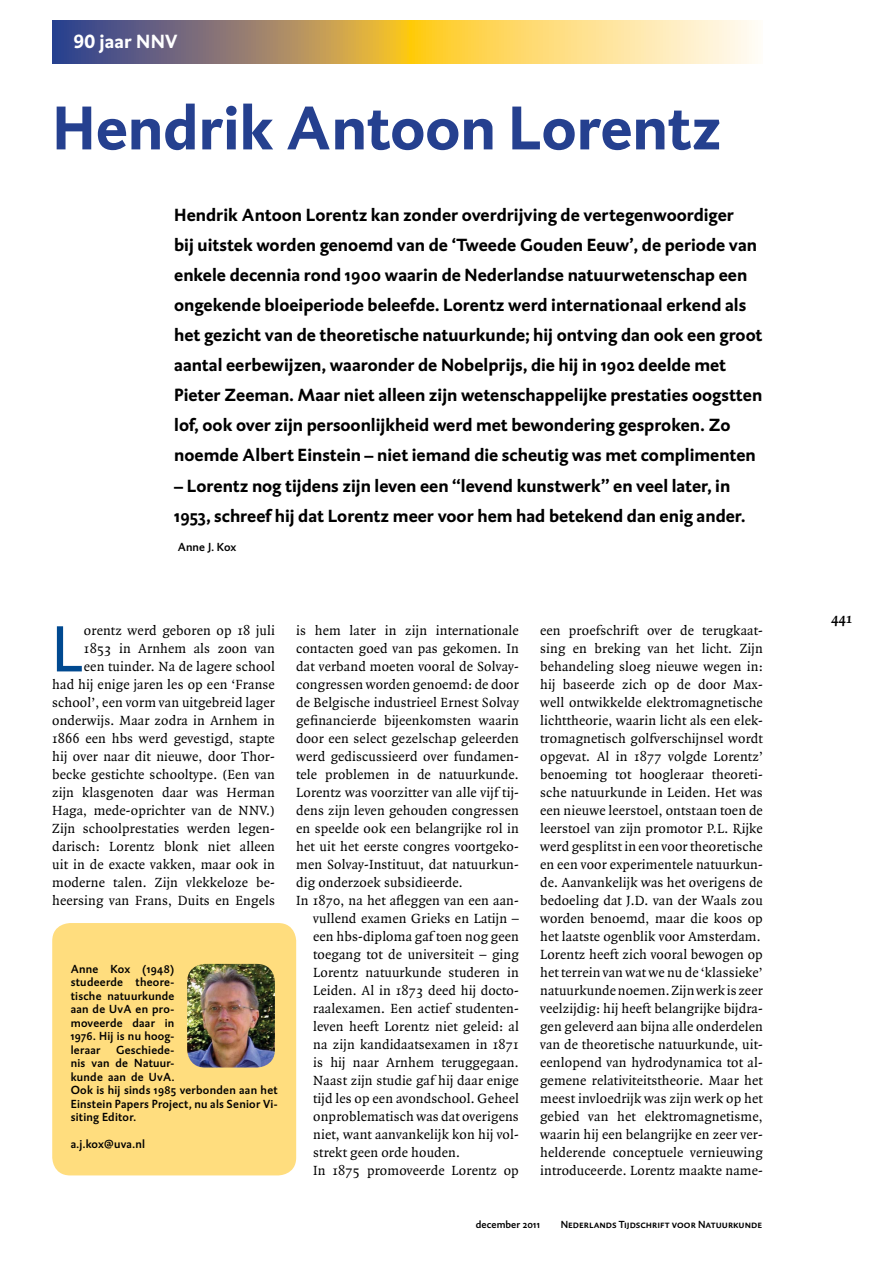
<style>
.page{position:relative;width:882px;height:1263px;background:#fff}
.page>*{position:absolute;margin:0;border:0;box-sizing:border-box;transform-origin:0 0}
.t1{font:66.6px "DTL Caspari ST";color:#004990}
.t2{font:700 63px "DTL Caspari ST";letter-spacing:-.005em;color:#25408f}
.t3{font:700 19.5px "DTL Caspari T";letter-spacing:.01em;color:#fff}
.t4{font:700 18px/30px "DTL Caspari ST";color:#000}
.t5{font:italic 700 15px "Quadraat";color:#000}
.t6{font:14.25px/18px "Quadraat";letter-spacing:.01em;color:#000;text-align:right}
.t7{font:500 12px/13.5px "DTL Caspari ST";letter-spacing:.02em;color:#000;text-align:justify}
.t8{font:500 10.5px "DTL Caspari T Caps";letter-spacing:.005em;color:#000}
.t9{font:500 10.5px "DTL Caspari ST";letter-spacing:.015em;color:#000}
</style>
<div class="page">
<svg style="left:52px;top:21px;width:703px;height:43px;background:#c6ae7a"></svg>
<div style="left:52px;top:923px;width:244px;height:252px;background:#ffdd7e;border-radius:18px"></div>
<img style="left:187px;top:964px;width:88px;height:103px">
<h3 class="t3" style="left:73px;top:28px;width:105px">90 jaar NNV</h3>
<h2 class="t2" style="left:52px;top:86px;width:670px">Hendrik Antoon Lorentz</h2>
<p class="t4" style="left:174px;top:200px;width:589px">Hendrik Antoon Lorentz kan zonder overdrijving de vertegenwoordiger<br>bij uitstek worden genoemd van de ‘Tweede Gouden Eeuw’, de periode van enkele decennia rond 1900 waarin de Nederlandse natuurwetenschap een ongekende bloeiperiode beleefde. Lorentz werd internationaal erkend als het gezicht van de theoretische natuurkunde; hij ontving dan ook een groot aantal eerbewijzen, waaronder de Nobelprijs, die hij in 1902 deelde met Pieter Zeeman. Maar niet alleen zijn wetenschappelijke prestaties oogstten lof, ook over zijn persoonlijkheid werd met bewondering gesproken. Zo noemde Albert Einstein – niet iemand die scheutig was met complimenten</p>
<p class="t4" style="left:174px;top:470px;width:572px">– Lorentz nog tijdens zijn leven een “levend kunstwerk” en veel later, in<br>1953, schreef hij dat Lorentz meer voor hem had betekend dan enig ander.</p>
<p class="t7" style="left:178px;top:540px;width:60px">Anne J. Kox</p>
<p class="t6" style="left:52px;top:622px;width:224px">orentz werd geboren op 18 juli<br>1853 in Arnhem als zoon van<br>een tuinder. Na de lagere school<br>had hij enige jaren les op een ‘Franse school’, een vorm van uitgebreid lager onderwijs. Maar zodra in Arnhem in 1866 een hbs werd gevestigd, stapte hij over naar dit nieuwe, door Thor&shy;becke gestichte schooltype. (Een van zijn klasgenoten daar was Herman Haga, mede-oprichter van de NNV.)<br>Zijn schoolprestaties werden legen&shy;darisch: Lorentz blonk niet alleen uit in de exacte vakken, maar ook in moderne talen. Zijn vlekkeloze be&shy;heersing van Frans, Duits en Engels</p>
<p class="t6" style="left:296px;top:622px;width:224px">is hem later in zijn internationale</p>
<h1 class="t1" style="left:52px;top:607px;width:33px">L</h1>
<p class="t6" style="left:296px;top:640px;width:224px">contacten goed van pas gekomen. In</p>
<p class="t6" style="left:296px;top:658px;width:224px">dat verband moeten vooral de Solvay-</p>
<p class="t6" style="left:296px;top:676px;width:224px">congressen worden genoemd: de door</p>
<p class="t6" style="left:296px;top:694px;width:224px">de Belgische industrieel Ernest Solvay</p>
<p class="t6" style="left:296px;top:712px;width:224px">gefinancierde bijeenkomsten waarin</p>
<p class="t6" style="left:296px;top:730px;width:224px">door een select gezelschap geleerden</p>
<p class="t6" style="left:296px;top:748px;width:224px">werd gediscussieerd over fundamen-</p>
<p class="t6" style="left:296px;top:766px;width:224px">tele problemen in de natuurkunde.</p>
<p class="t6" style="left:296px;top:784px;width:224px">Lorentz was voorzitter van alle vijf tij-</p>
<p class="t6" style="left:296px;top:802px;width:224px">dens zijn leven gehouden congressen</p>
<p class="t6" style="left:296px;top:820px;width:224px">en speelde ook een belangrijke rol in</p>
<p class="t6" style="left:296px;top:838px;width:224px">het uit het eerste congres voortgeko-</p>
<p class="t6" style="left:296px;top:856px;width:224px">men Solvay-Instituut, dat natuurkun-</p>
<p class="t6" style="left:296px;top:874px;width:168px">dig onderzoek subsidieerde.</p>
<p class="t6" style="left:296px;top:892px;width:224px">In 1870, na het afleggen van een aan-</p>
<p class="t6" style="left:313px;top:910px;width:207px">vullend examen Grieks en Latijn –</p>
<p class="t6" style="left:313px;top:928px;width:207px">een hbs-diploma gaf toen nog geen</p>
<p class="t6" style="left:313px;top:946px;width:207px">toegang tot de universiteit – ging</p>
<p class="t6" style="left:313px;top:964px;width:207px">Lorentz natuurkunde studeren in</p>
<p class="t6" style="left:313px;top:982px;width:207px">Leiden. Al in 1873 deed hij docto-</p>
<p class="t6" style="left:313px;top:1000px;width:207px">raalexamen. Een actief studenten-</p>
<p class="t6" style="left:313px;top:1018px;width:207px">leven heeft Lorentz niet geleid: al</p>
<p class="t6" style="left:313px;top:1036px;width:207px">na zijn kandidaatsexamen in 1871</p>
<p class="t6" style="left:313px;top:1054px;width:207px">is hij naar Arnhem teruggegaan.</p>
<p class="t6" style="left:313px;top:1072px;width:207px">Naast zijn studie gaf hij daar enige</p>
<p class="t6" style="left:313px;top:1090px;width:207px">tijd les op een avondschool. Geheel</p>
<p class="t6" style="left:313px;top:1108px;width:207px">onproblematisch was dat overigens</p>
<p class="t6" style="left:313px;top:1126px;width:207px">niet, want aanvankelijk kon hij vol-</p>
<p class="t6" style="left:313px;top:1144px;width:148px">strekt geen orde houden.</p>
<p class="t6" style="left:313px;top:1162px;width:207px">In 1875 promoveerde Lorentz op</p>
<p class="t7" style="left:71px;top:962px;width:105px">Anne Kox (1948) studeerde theore&shy;tische natuurkunde aan de UvA en pro&shy;moveerde daar in 1976. Hij is nu hoog&shy;leraar</p>
<p class="t7" style="left:71px;top:1043px;width:208px;text-align:left;text-indent:45px">Geschiede-<br>nis van de Natuur-<br>kunde aan de UvA.<br>Ook is hij sinds 1985 verbonden aan het<br>Einstein Papers Project, nu als Senior Vi&shy;siting Editor.</p>
<p class="t7" style="left:71px;top:1137px;width:76px">a.j.kox@uva.nl</p>
<p class="t6" style="left:540px;top:622px;width:224px;text-align:left">een proefschrift over de terugkaat&shy;sing en breking van het licht. Zijn behandeling sloeg nieuwe wegen in: hij baseerde zich op de door Max&shy;well ontwikkelde elektromagnetische lichttheorie, waarin licht als een elek&shy;tromagnetisch golfverschijnsel wordt opgevat. Al in 1877 volgde Lorentz’ benoeming tot hoogleraar theoreti&shy;sche natuurkunde in Leiden. Het was een nieuwe leerstoel, ontstaan toen de leerstoel van zijn promotor P.L. Rijke werd gesplitst in een voor theoretische en een voor experimentele natuurkun&shy;de. Aanvankelijk was het overigens de bedoeling dat J.D. van der Waals zou worden benoemd, maar die koos op het laatste ogenblik voor Amsterdam.<br>Lorentz heeft zich vooral bewogen op het terrein van wat we nu de ‘klassieke’ natuurkunde noemen. Zijn werk is zeer veelzijdig: hij heeft belangrijke bijdra&shy;gen geleverd aan bijna alle onderdelen van de theoretische natuurkunde, uit&shy;eenlopend van hydrodynamica tot al&shy;gemene relativiteitstheorie. Maar het meest invloedrijk was zijn werk op het gebied van het elektromagnetisme, waarin hij een belangrijke en zeer ver&shy;helderende conceptuele vernieuwing introduceerde. Lorentz maakte name-</p>
<p class="t9" style="left:475px;top:1218px;width:66px">december 2011</p>
<p class="t8" style="left:560px;top:1218px;width:203px">Nederlands Tijdschrift voor Natuurkunde</p>
<p class="t5" style="left:830px;top:610px;width:22px">441</p>
</div>
